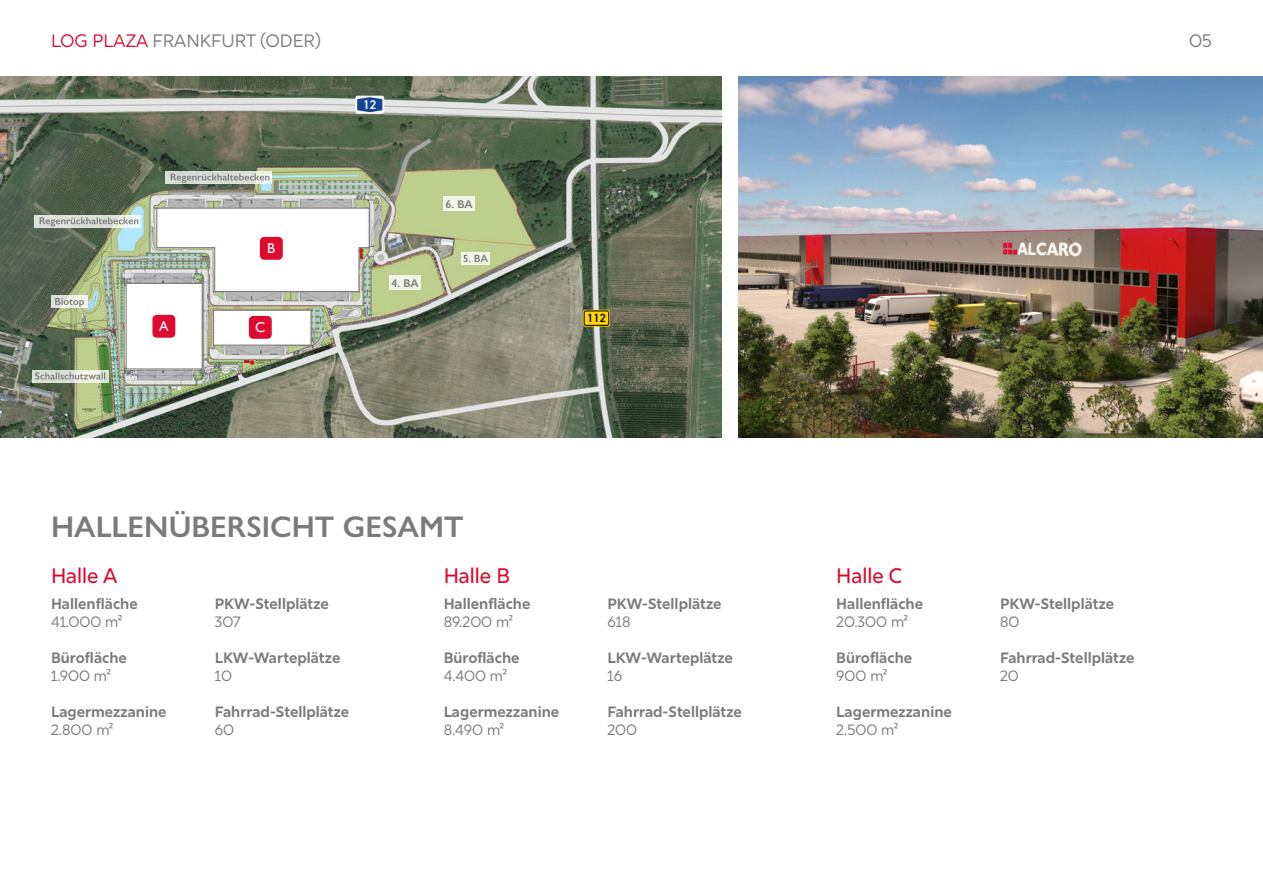
<style>
.page{position:relative;width:1263px;height:893px;background:#fff}
.page>*{position:absolute;margin:0;border:0;box-sizing:border-box;transform-origin:0 0}
.t1{font:600 30px "Gill Sans Nova";color:#7c7b7b}
.t2{font:500 21px "Rig Sans";color:#dd0b2f}
.t3{font:18px "Rig Sans";color:#7c7b7b}
.t4{font:700 15px "Rig Sans";color:#7c7b7b}
.t5{font:15px "Rig Sans";color:#7c7b7b}
.t6{font:14.25px "Gill Sans";color:#fff}
.t7{font:600 12.6px "DIN2014";color:#fff}
.t8{font:600 11.85px "DIN2014";color:#000}
.t9{font:600 11.25px "Gill Sans";color:#7c7b7b}
.s1{color:#dd0b2f}
</style>
<div class="page">
<img style="left:0;top:77px;width:721px;height:361px">
<div style="left:389px;top:276px;width:31px;height:14px;background:#f2f5e8"></div>
<div style="left:443px;top:197px;width:31px;height:14px;background:#f2f5e8"></div>
<div style="left:126px;top:283px;width:77px;height:86px;background:#fff;border:1px solid #7c7b7b"></div>
<div style="left:152px;top:315px;width:23px;height:23px;background:#dd0b2f;border-radius:4px"></div>
<svg style="left:581px;top:265px;width:31px;height:173px"></svg>
<div style="left:584px;top:311px;width:25px;height:15px;border:1px solid #000;border-radius:2px"></div>
<img style="left:738px;top:77px;width:525px;height:361px">
<div style="left:461px;top:252px;width:29px;height:13px;background:#f2f5e8"></div>
<svg style="left:463px;top:255px;width:25px;height:7px"></svg>
<svg style="left:51px;top:296px;width:37px;height:12px"></svg>
<svg style="left:55px;top:298px;width:29px;height:9px"></svg>
<svg style="left:32px;top:370px;width:76px;height:13px"></svg>
<svg style="left:35px;top:372px;width:70px;height:7px"></svg>
<svg style="left:35px;top:215px;width:106px;height:12px"></svg>
<svg style="left:40px;top:217px;width:98px;height:10px"></svg>
<img style="left:156px;top:76px;width:230px;height:362px">
<p class="t3" style="left:51px;top:31px;width:271px"><span class="s1">LOG PLAZA</span> FRANKFURT (ODER)</p>
<p class="t3" style="left:1189px;top:31px;width:24px">05</p>
<p class="t6" style="left:267px;top:239px;width:10px">B</p>
<p class="t6" style="left:159px;top:318px;width:11px">A</p>
<p class="t6" style="left:255px;top:319px;width:12px">C</p>
<p class="t7" style="left:363px;top:97px;width:15px">12</p>
<p class="t9" style="left:445px;top:200px;width:29px">6. BA</p>
<p class="t9" style="left:392px;top:279px;width:29px">4. BA</p>
<p class="t8" style="left:587px;top:311px;width:20px">112</p>
<h1 class="t1" style="left:51px;top:511px;width:414px">HALLENÜBERSICHT GESAMT</h1>
<h2 class="t2" style="left:51px;top:567px;width:68px">Halle A</h2>
<h2 class="t2" style="left:444px;top:567px;width:68px">Halle B</h2>
<p class="t4" style="left:51px;top:596px;width:88px">Hallenfläche</p>
<p class="t5" style="left:51px;top:614px;width:73px">41.000 m²</p>
<p class="t4" style="left:51px;top:650px;width:77px">Bürofläche</p>
<p class="t5" style="left:51px;top:668px;width:62px">1.900 m²</p>
<p class="t4" style="left:51px;top:704px;width:117px">Lagermezzanine</p>
<p class="t5" style="left:51px;top:722px;width:64px">2.800 m²</p>
<p class="t4" style="left:444px;top:596px;width:88px">Hallenfläche</p>
<p class="t5" style="left:444px;top:614px;width:71px">89.200 m²</p>
<p class="t4" style="left:444px;top:650px;width:77px">Bürofläche</p>
<p class="t5" style="left:444px;top:668px;width:65px">4.400 m²</p>
<p class="t4" style="left:444px;top:704px;width:117px">Lagermezzanine</p>
<p class="t5" style="left:444px;top:722px;width:62px">8.490 m²</p>
<p class="t4" style="left:215px;top:596px;width:116px">PKW-Stellplätze</p>
<p class="t5" style="left:215px;top:614px;width:28px">307</p>
<p class="t4" style="left:215px;top:650px;width:127px">LKW-Warteplätze</p>
<p class="t5" style="left:215px;top:668px;width:19px">10</p>
<p class="t4" style="left:215px;top:704px;width:136px">Fahrrad-Stellplätze</p>
<p class="t5" style="left:215px;top:722px;width:21px">60</p>
<p class="t4" style="left:607px;top:596px;width:116px">PKW-Stellplätze</p>
<p class="t5" style="left:607px;top:614px;width:25px">618</p>
<p class="t4" style="left:607px;top:650px;width:127px">LKW-Warteplätze</p>
<p class="t5" style="left:607px;top:668px;width:16px">16</p>
<p class="t4" style="left:607px;top:704px;width:136px">Fahrrad-Stellplätze</p>
<p class="t5" style="left:607px;top:722px;width:31px">200</p>
<h2 class="t2" style="left:836px;top:567px;width:67px">Halle C</h2>
<p class="t4" style="left:836px;top:596px;width:88px">Hallenfläche</p>
<p class="t5" style="left:836px;top:614px;width:73px">20.300 m²</p>
<p class="t4" style="left:836px;top:650px;width:77px">Bürofläche</p>
<p class="t5" style="left:836px;top:668px;width:53px">900 m²</p>
<p class="t4" style="left:836px;top:704px;width:117px">Lagermezzanine</p>
<p class="t5" style="left:836px;top:722px;width:64px">2.500 m²</p>
<p class="t4" style="left:1000px;top:596px;width:116px">PKW-Stellplätze</p>
<p class="t5" style="left:1000px;top:614px;width:21px">80</p>
<p class="t4" style="left:1000px;top:650px;width:136px">Fahrrad-Stellplätze</p>
<p class="t5" style="left:1000px;top:668px;width:20px">20</p>
</div>
